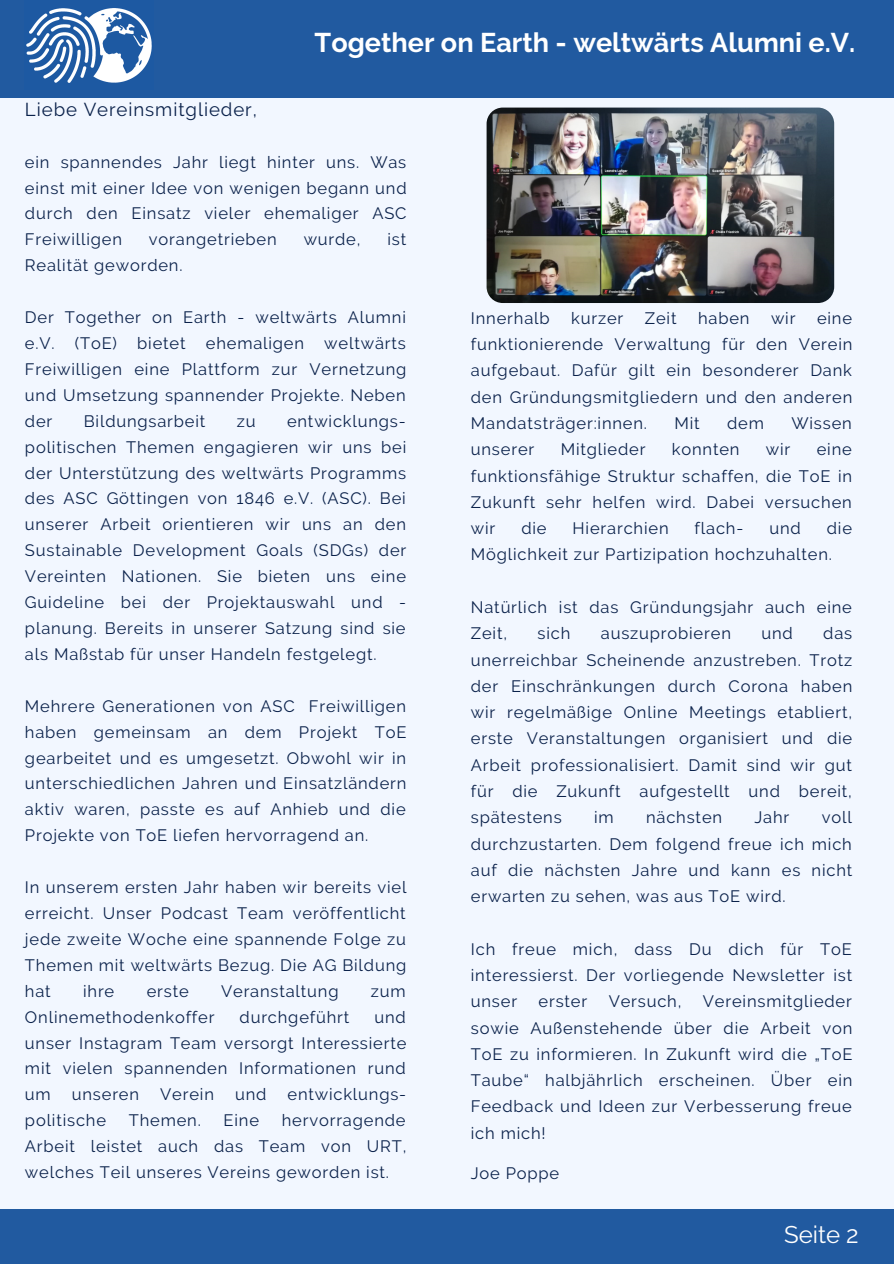
<style>
.page{position:relative;width:894px;height:1264px;background:#fff}
.page>*{position:absolute;margin:0;border:0;box-sizing:border-box;transform-origin:0 0}
.t1{font:700 27px "Raleway";color:#fff}
.t2{font:24px "Raleway";color:#fff}
.t3{font:18.6px "Raleway";letter-spacing:.05em;color:#0b224b}
.t4{font:16.5px/26px "Raleway";letter-spacing:.05em;color:#0b224b;text-align:justify}
</style>
<div class="page">
<div style="left:0;top:0;width:893px;height:1263px;background:#f2f7ff"></div>
<div style="left:0;top:0;width:893px;height:98px;background:#215aa0"></div>
<img style="left:26px;top:8px;width:126px;height:75px">
<img style="left:486px;top:108px;width:348px;height:195px;border-radius:16px">
<div style="left:0;top:1208px;width:893px;height:55px;background:#215aa0"></div>
<p class="t1" style="left:314px;top:27px;width:542px">Together on Earth - weltwärts Alumni e.V.</p>
<p class="t3" style="left:25px;top:98px;width:233px">Liebe Vereinsmitglieder,</p>
<p class="t4" style="left:25px;top:149px;width:383px">ein spannendes Jahr liegt hinter uns. Was einst mit einer Idee von wenigen begann und durch den Einsatz vieler ehemaliger ASC Freiwilligen</p>
<p class="t4" style="left:149px;top:226px;width:129px">vorangetrieben</p>
<p class="t4" style="left:303px;top:226px;width:58px">wurde,</p>
<p class="t4" style="left:387px;top:226px;width:20px">ist</p>
<p class="t4" style="left:25px;top:252px;width:159px">Realität geworden.</p>
<p class="t4" style="left:25px;top:304px;width:383px">Der Together on Earth - weltwärts Alumni e.V. (ToE) bietet ehemaligen weltwärts Freiwilligen eine Plattform zur Vernetzung und Umsetzung spannender Projekte. Neben der</p>
<p class="t4" style="left:25px;top:408px;width:383px;text-indent:262px">entwicklungs&shy;politischen Themen engagieren wir uns bei der Unterstützung des weltwärts Programms des ASC Göttingen von 1846 e.V. (ASC). Bei unserer Arbeit orientieren wir uns an den Sustainable Development Goals (SDGs) der Vereinten Nationen. Sie bieten uns eine Guideline bei der Projektauswahl und - planung. Bereits in unserer Satzung sind sie als Maßstab für unser Handeln festgelegt.</p>
<p class="t4" style="left:25px;top:693px;width:383px">Mehrere Generationen von ASC Freiwilligen haben gemeinsam an dem Projekt ToE gearbeitet und es umgesetzt. Obwohl wir in unterschiedlichen Jahren und Einsatzländern aktiv waren, passte es auf Anhieb und die Projekte von ToE liefen hervorragend an.</p>
<p class="t4" style="left:25px;top:874px;width:383px">In unserem ersten Jahr haben wir bereits viel erreicht. Unser Podcast Team veröffentlicht jede zweite Woche eine spannende Folge zu Themen mit weltwärts Bezug. Die AG Bildung hat</p>
<p class="t4" style="left:84px;top:408px;width:123px">Bildungsarbeit</p>
<p class="t4" style="left:237px;top:408px;width:20px">zu</p>
<p class="t4" style="left:83px;top:977px;width:33px">ihre</p>
<p class="t4" style="left:147px;top:977px;width:44px">erste</p>
<p class="t4" style="left:221px;top:977px;width:119px">Veranstaltung</p>
<p class="t4" style="left:371px;top:977px;width:36px">zum</p>
<p class="t4" style="left:25px;top:1003px;width:191px">Onlinemethodenkoffer</p>
<p class="t4" style="left:239px;top:1003px;width:111px">durchgeführt</p>
<p class="t4" style="left:25px;top:1003px;width:383px;text-indent:349px">und unser Instagram Team versorgt Interessierte mit vielen spannenden Informationen rund um</p>
<p class="t4" style="left:72px;top:1081px;width:69px">unseren</p>
<p class="t4" style="left:160px;top:1081px;width:55px">Verein</p>
<p class="t4" style="left:235px;top:1081px;width:33px">und</p>
<p class="t4" style="left:287px;top:1081px;width:120px">entwicklungs-</p>
<p class="t4" style="left:25px;top:1107px;width:83px">politische</p>
<p class="t4" style="left:129px;top:1107px;width:73px">Themen.</p>
<p class="t4" style="left:223px;top:1107px;width:37px">Eine</p>
<p class="t4" style="left:25px;top:1107px;width:383px;text-indent:257px">hervorragende Arbeit leistet auch das Team von URT, welches Teil unseres Vereins geworden ist.</p>
<p class="t4" style="left:470px;top:305px;width:383px;text-indent:346px">eine funktionierende Verwaltung für den Verein aufgebaut. Dafür gilt ein besonderer Dank den Gründungsmitgliedern und den anderen Mandatsträger:innen.</p>
<p class="t4" style="left:470px;top:305px;width:80px">Innerhalb</p>
<p class="t4" style="left:571px;top:305px;width:54px">kurzer</p>
<p class="t4" style="left:644px;top:305px;width:33px">Zeit</p>
<p class="t4" style="left:697px;top:305px;width:53px">haben</p>
<p class="t4" style="left:770px;top:305px;width:26px">wir</p>
<p class="t4" style="left:674px;top:410px;width:27px">Mit</p>
<p class="t4" style="left:727px;top:410px;width:38px">dem</p>
<p class="t4" style="left:791px;top:410px;width:62px">Wissen</p>
<p class="t4" style="left:470px;top:436px;width:382px;text-indent:346px">eine funktionsfähige Struktur schaffen, die ToE in Zukunft sehr helfen wird. Dabei versuchen wir</p>
<p class="t4" style="left:470px;top:436px;width:65px">unserer</p>
<p class="t4" style="left:560px;top:436px;width:86px">Mitglieder</p>
<p class="t4" style="left:671px;top:436px;width:69px">konnten</p>
<p class="t4" style="left:765px;top:436px;width:26px">wir</p>
<p class="t4" style="left:521px;top:515px;width:27px">die</p>
<p class="t4" style="left:572px;top:515px;width:97px">Hierarchien</p>
<p class="t4" style="left:694px;top:515px;width:50px">flach-</p>
<p class="t4" style="left:769px;top:515px;width:33px">und</p>
<p class="t4" style="left:470px;top:515px;width:382px;text-indent:356px">die<br>Möglichkeit zur Partizipation hochzuhalten.</p>
<p class="t4" style="left:470px;top:594px;width:382px">Natürlich ist das Gründungsjahr auch eine<br>Zeit,</p>
<p class="t4" style="left:470px;top:620px;width:383px;text-indent:352px">das unerreichbar Scheinende anzustreben. Trotz der Einschränkungen durch Corona haben wir regelmäßige Online Meetings etabliert, erste Veranstaltungen organisiert und die Arbeit professionalisiert. Damit sind wir gut für die Zukunft aufgestellt und bereit, spätestens</p>
<p class="t4" style="left:537px;top:620px;width:34px">sich</p>
<p class="t4" style="left:600px;top:620px;width:131px">auszuprobieren</p>
<p class="t4" style="left:761px;top:620px;width:33px">und</p>
<p class="t4" style="left:470px;top:804px;width:383px;text-indent:351px">voll durchzustarten. Dem folgend freue ich mich auf die nächsten Jahre und kann es nicht erwarten zu sehen, was aus ToE wird.</p>
<p class="t4" style="left:470px;top:935px;width:383px">Ich freue mich, dass Du dich für ToE interessierst. Der vorliegende Newsletter ist unser</p>
<p class="t4" style="left:594px;top:804px;width:21px">im</p>
<p class="t4" style="left:646px;top:804px;width:77px">nächsten</p>
<p class="t4" style="left:754px;top:804px;width:36px">Jahr</p>
<p class="t4" style="left:470px;top:988px;width:383px;text-indent:232px">Vereinsmitglieder sowie Außenstehende über die Arbeit von ToE zu informieren. In Zukunft wird die „ToE Taube“ halbjährlich erscheinen. Über ein Feedback und Ideen zur Verbesserung freue ich mich!</p>
<p class="t4" style="left:470px;top:1160px;width:90px">Joe Poppe</p>
<p class="t4" style="left:538px;top:988px;width:50px">erster</p>
<p class="t4" style="left:608px;top:988px;width:74px">Versuch,</p>
<p class="t2" style="left:783px;top:1220px;width:76px">Seite 2</p>
</div>
